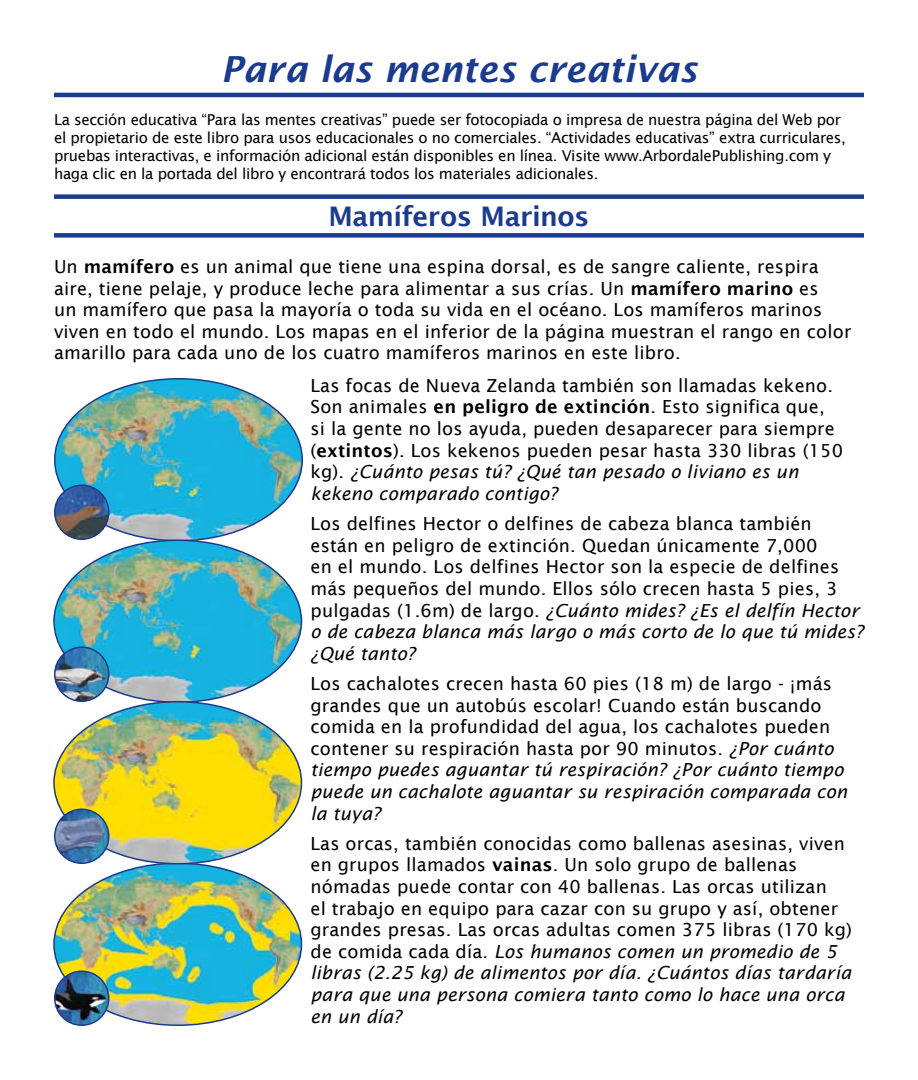
<style>
.page{position:relative;width:918px;height:1080px;background:#fff}
.page>*{position:absolute;margin:0;border:0;box-sizing:border-box;transform-origin:0 0}
.t1{font:italic 600 36px "Lucida Sans";color:#1b3b8e}
.t2{font:600 27px "Lucida Sans";letter-spacing:-.02em;color:#1b3b8e}
.t3{font:18px/21.6px "Lucida Sans";letter-spacing:.01em;color:#000}
.t4{font:15px/18px "Lucida Sans";letter-spacing:-.02em;color:#000}
.s1{font-weight:600}
.s2{font-style:italic}
</style>
<div class="page">
<img style="left:54px;top:379px;width:248px;height:646px">
<img style="left:55px;top:971px;width:54px;height:54px;border-radius:27px">
<div style="left:54px;top:970px;width:56px;height:56px;border:2px solid #1b3b8e;border-radius:50%"></div>
<img style="left:55px;top:809px;width:54px;height:54px;border-radius:27px">
<div style="left:54px;top:808px;width:56px;height:56px;border:2px solid #1b3b8e;border-radius:50%"></div>
<img style="left:55px;top:647px;width:54px;height:54px;border-radius:27px">
<div style="left:54px;top:646px;width:56px;height:56px;border:2px solid #1b3b8e;border-radius:50%"></div>
<img style="left:55px;top:485px;width:54px;height:54px;border-radius:27px">
<div style="left:54px;top:484px;width:56px;height:56px;border:2px solid #1b3b8e;border-radius:50%"></div>
<hr style="left:54px;top:93px;width:810px;height:4px;background:#1b3b8e">
<div style="left:54px;top:233px;width:810px;height:5px;background:#1b3b8e"></div>
<div style="left:54px;top:194px;width:810px;height:5px;background:#1b3b8e"></div>
<h1 class="t1" style="left:221px;top:48px;width:478px">Para las mentes creativas</h1>
<p class="t4" style="left:54px;top:110px;width:794px">La sección educativa “Para las mentes creativas” puede ser fotocopiada o impresa de nuestra página del Web por el propietario de este libro para usos educacionales o no comerciales. “Actividades educativas” extra curriculares, pruebas interactivas, e información adicional están disponibles en línea. Visite www.ArbordalePublishing.com y haga clic en la portada del libro y encontrará todos los materiales adicionales.</p>
<h2 class="t2" style="left:328px;top:201px;width:263px">Mamíferos Marinos</h2>
<p class="t3" style="left:54px;top:256px;width:799px">Un <span class="s1">mamífero</span> es un animal que tiene una espina dorsal, es de sangre caliente, respira aire, tiene pelaje, y produce leche para alimentar a sus crías. Un <span class="s1">mamífero marino</span> es<br>un mamífero que pasa la mayoría o toda su vida en el océano. Los mamíferos marinos viven en todo el mundo. Los mapas en el inferior de la página muestran el rango en color amarillo para cada uno de los cuatro mamíferos marinos en este libro.</p>
<p class="t3" style="left:310px;top:375px;width:534px">Las focas de Nueva Zelanda también son llamadas kekeno.<br>Son animales <span class="s1">en peligro de extinción</span>. Esto significa que, si la gente no los ayuda, pueden desaparecer para siempre (<span class="s1">extintos</span>). Los kekenos pueden pesar hasta 330 libras (150 kg). <span class="s2">¿Cuánto pesas tú? ¿Qué tan pesado o liviano es un kekeno comparado contigo?</span></p>
<p class="t3" style="left:310px;top:513px;width:555px">Los delfines Hector o delfines de cabeza blanca también están en peligro de extinción. Quedan únicamente 7,000<br>en el mundo. Los delfines Hector son la especie de delfines más pequeños del mundo. Ellos sólo crecen hasta 5 pies, 3 pulgadas (1.6m) de largo. <span class="s2">¿Cuánto mides? ¿Es el delfín Hector o de cabeza blanca más largo o más corto de lo que tú mides? ¿Qué tanto?</span></p>
<p class="t3" style="left:310px;top:673px;width:538px">Los cachalotes crecen hasta 60 pies (18 m) de largo - ¡más grandes que un autobús escolar! Cuando están buscando comida en la profundidad del agua, los cachalotes pueden contener su respiración hasta por 90 minutos. <span class="s2">¿Por cuánto tiempo puedes aguantar tú respiración? ¿Por cuánto tiempo puede un cachalote aguantar su respiración comparada con la tuya?</span></p>
<p class="t3" style="left:310px;top:833px;width:543px">Las orcas, también conocidas como ballenas asesinas, viven en grupos llamados <span class="s1">vainas</span>. Un solo grupo de ballenas nómadas puede contar con 40 ballenas. Las orcas utilizan<br>el trabajo en equipo para cazar con su grupo y así, obtener grandes presas. Las orcas adultas comen 375 libras (170 kg) de comida cada día. <span class="s2">Los humanos comen un promedio de 5 libras (2.25 kg) de alimentos por día. ¿Cuántos días tardaría para que una persona comiera tanto como lo hace una orca en un día?</span></p>
</div>
